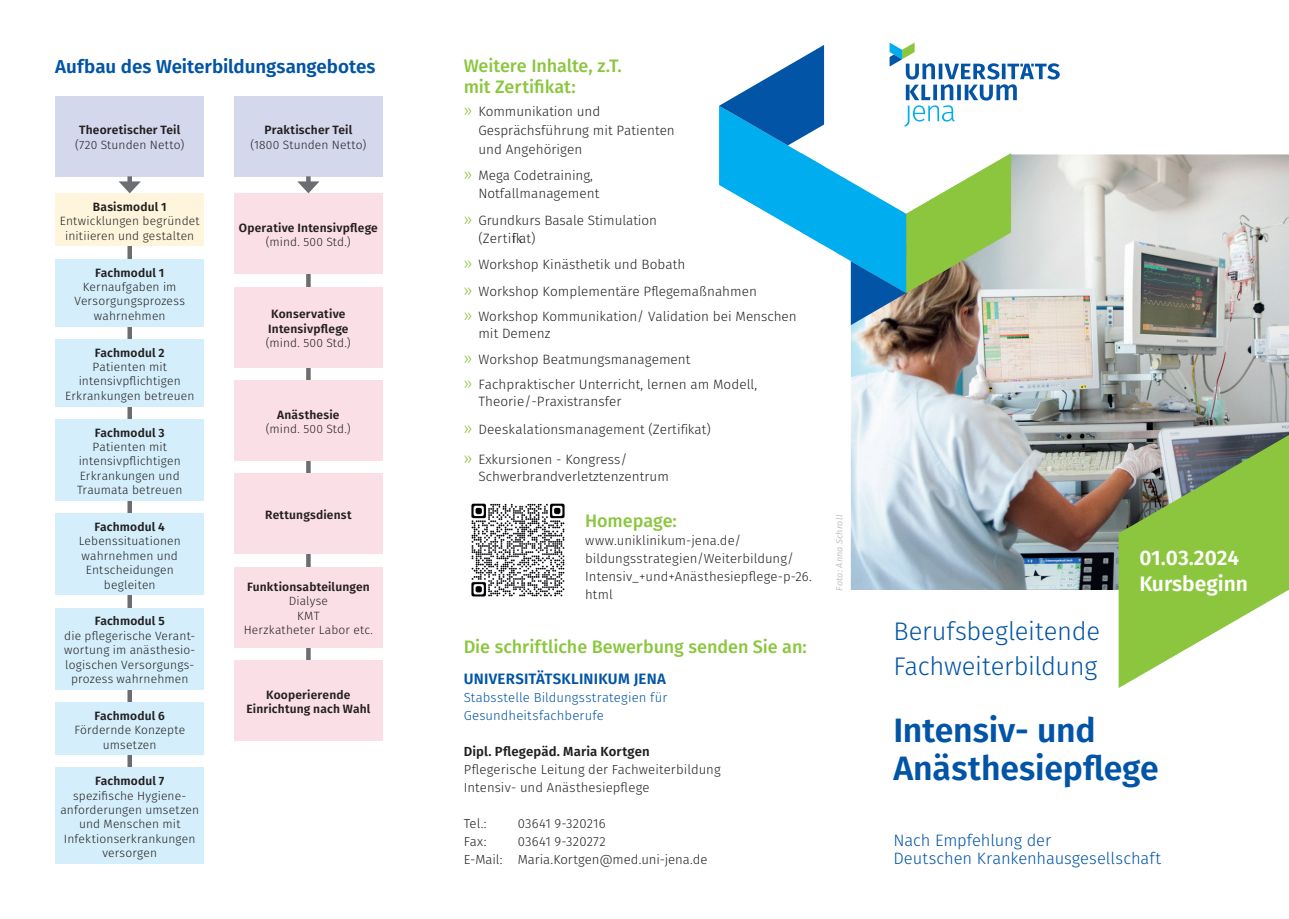
<style>
.page{position:relative;width:1289px;height:919px;background:#fff}
.page>*{position:absolute;margin:0;border:0;box-sizing:border-box;transform-origin:0 0}
.t1{font:600 33.75px/37.5px "Fira Sans";letter-spacing:-.005em;color:#0154a6}
.t2{font:300 25.5px/34.8px "Fira Sans";letter-spacing:-.01em;color:#0154a6}
.t3{font:600 21px "Fira Sans";color:#fff}
.t4{font:600 18.75px "Fira Sans";letter-spacing:-.005em;color:#0154a6}
.t5{font:500 18px/21px "Fira Sans";letter-spacing:-.005em;color:#8bc63e}
.t6{font:300 16.5px/18px "Fira Sans";letter-spacing:-.005em;color:#0154a6}
.t7{font:600 15px "Fira Sans";letter-spacing:.015em;color:#0154a6}
.t8{font:300 13.5px/18.8px "Fira Sans";letter-spacing:.005em;color:#231f20}
.t9{font:300 13.2px/18px "Fira Sans";letter-spacing:.005em;color:#231f20}
.t10{font:300 13.2px/18px "Fira Sans";letter-spacing:.01em;color:#0154a6}
.t11{font:600 13.2px "Fira Sans";letter-spacing:.01em;color:#231f20}
.t12{font:300 12px/14.4px "Fira Sans";letter-spacing:.01em;color:#231f20;text-align:center}
.t13{font:600 12px/14.4px "Fira Sans";letter-spacing:.015em;color:#231f20}
.t14{font:italic 9px "Fira Sans";letter-spacing:.02em;color:#bcbdc0}
.s1{font-size:16.5px;color:#8bc63e}
</style>
<div class="page">
<div style="left:127px;top:242px;width:5px;height:525px;background:#6c6d70"></div>
<div style="left:306px;top:274px;width:5px;height:386px;background:#6c6d70"></div>
<img style="left:850px;top:154px;width:438px;height:436px">
<div style="left:55px;top:96px;width:149px;height:80px;background:#d4d8ec"></div>
<div style="left:55px;top:193px;width:149px;height:53px;background:#fef5dc"></div>
<div style="left:55px;top:259px;width:149px;height:67px;background:#d4effb"></div>
<div style="left:55px;top:339px;width:149px;height:67px;background:#d4effb"></div>
<div style="left:55px;top:419px;width:149px;height:81px;background:#d4effb"></div>
<div style="left:55px;top:513px;width:149px;height:82px;background:#d4effb"></div>
<div style="left:55px;top:607px;width:149px;height:82px;background:#d4effb"></div>
<div style="left:55px;top:702px;width:149px;height:52px;background:#d4effb"></div>
<div style="left:55px;top:767px;width:149px;height:96px;background:#d4effb"></div>
<div style="left:234px;top:96px;width:149px;height:80px;background:#d4d8ec"></div>
<div style="left:234px;top:193px;width:149px;height:81px;background:#fbdfe6"></div>
<div style="left:234px;top:287px;width:149px;height:80px;background:#fbdfe6"></div>
<div style="left:234px;top:380px;width:149px;height:80px;background:#fbdfe6"></div>
<div style="left:234px;top:473px;width:149px;height:81px;background:#fbdfe6"></div>
<div style="left:234px;top:566px;width:149px;height:81px;background:#fbdfe6"></div>
<div style="left:234px;top:660px;width:149px;height:80px;background:#fbdfe6"></div>
<div style="left:127px;top:176px;width:5px;height:9px;background:#6c6d70"></div>
<svg style="left:119px;top:181px;width:22px;height:12px"></svg>
<div style="left:306px;top:176px;width:5px;height:9px;background:#6c6d70"></div>
<svg style="left:297px;top:181px;width:22px;height:12px"></svg>
<svg style="left:1118px;top:435px;width:170px;height:253px"></svg>
<svg style="left:719px;top:43px;width:340px;height:342px"></svg>
<img style="left:471px;top:503px;width:94px;height:94px">
<h3 class="t4" style="left:55px;top:51px;width:322px">Aufbau des Weiterbildungsangebotes</h3>
<p class="t13" style="left:79px;top:122px;width:103px">Theoretischer Teil</p>
<p class="t12" style="left:75px;top:137px;width:110px">(720 Stunden Netto)</p>
<p class="t13" style="left:93px;top:199px;width:75px">Basismodul 1</p>
<p class="t12" style="left:60px;top:214px;width:141px">Entwicklungen begründet initiieren und gestalten</p>
<p class="t13" style="left:95px;top:264px;width:71px">Fachmodul 1</p>
<p class="t12" style="left:75px;top:279px;width:112px">Kernaufgaben im<br>Versorgungsprozess wahrnehmen</p>
<p class="t13" style="left:95px;top:344px;width:71px">Fachmodul 2</p>
<p class="t12" style="left:65px;top:359px;width:131px">Patienten mit intensivpflichtigen<br>Erkrankungen betreuen</p>
<p class="t13" style="left:95px;top:424px;width:71px">Fachmodul 3</p>
<p class="t12" style="left:77px;top:439px;width:107px">Patienten mit intensivpflichtigen<br>Erkrankungen und<br>Traumata betreuen</p>
<p class="t13" style="left:94px;top:518px;width:72px">Fachmodul 4</p>
<p class="t12" style="left:79px;top:534px;width:104px">Lebenssituationen wahrnehmen und<br>Entscheidungen begleiten</p>
<p class="t13" style="left:95px;top:613px;width:72px">Fachmodul 5</p>
<p class="t12" style="left:64px;top:628px;width:133px">die pflegerische Verant&shy;wortung im anästhesio&shy;logischen Versorgungs&shy;prozess wahrnehmen</p>
<p class="t13" style="left:94px;top:707px;width:72px">Fachmodul 6</p>
<p class="t12" style="left:74px;top:722px;width:112px">Fördernde Konzepte umsetzen</p>
<p class="t13" style="left:95px;top:773px;width:71px">Fachmodul 7</p>
<p class="t12" style="left:60px;top:788px;width:140px">spezifische Hygiene&shy;anforderungen umsetzen und Menschen mit<br>Infektion serkrankungen versorgen</p>
<p class="t13" style="left:264px;top:122px;width:89px">Praktischer Teil</p>
<p class="t12" style="left:250px;top:137px;width:117px">(1800 Stunden Netto)</p>
<p class="t13" style="left:239px;top:220px;width:140px">Operative Intensivpflege</p>
<p class="t12" style="left:266px;top:235px;width:86px">(mind. 500 Std.)</p>
<p class="t13" style="left:268px;top:306px;width:82px">Konservative<br>Intensivpflege</p>
<p class="t12" style="left:266px;top:335px;width:86px">(mind. 500 Std.)</p>
<p class="t13" style="left:277px;top:406px;width:64px">Anästhesie</p>
<p class="t12" style="left:266px;top:421px;width:86px">(mind. 500 Std.)</p>
<p class="t13" style="left:265px;top:507px;width:88px">Rettungsdienst</p>
<p class="t13" style="left:247px;top:579px;width:124px">Funktionsabteilungen</p>
<p class="t12" style="left:244px;top:594px;width:131px">Dialyse<br>KMT<br>Herzkatheter Labor etc.</p>
<p class="t13" style="left:246px;top:686px;width:125px;text-align:center">Kooperierende<br>Einrichtung nach Wahl</p>
<h3 class="t5" style="left:463px;top:54px;width:160px">Weitere Inhalte, z.T. mit Zertifikat:</h3>
<p class="t8" style="left:478px;top:102px;width:198px;text-indent:-15px"><span class="s1">»</span> Kommunikation und<br>Gesprächsführung mit Patienten und Angehörigen</p>
<p class="t8" style="left:478px;top:166px;width:122px;line-height:18px;text-indent:-15px"><span class="s1">»</span> Mega Codetraining,<br>Notfallmanagement</p>
<p class="t8" style="left:478px;top:211px;width:180px;line-height:18px;text-indent:-15px"><span class="s1">»</span> Grundkurs Basale Stimulation (Zertifikat)</p>
<p class="t8" style="left:463px;top:251px;width:295px;line-height:26.5px"><span class="s1">»</span> Workshop Kinästhetik und Bobath<br><span class="s1">»</span> Workshop Komplementäre Pflegemaßnahmen</p>
<p class="t8" style="left:478px;top:307px;width:320px;line-height:16.8px;text-indent:-15px"><span class="s1">»</span> Workshop Kommunikation/ Validation bei Menschen mit Demenz</p>
<p class="t8" style="left:463px;top:347px;width:295px;line-height:24.9px"><span class="s1">»</span> Workshop Beatmungsmanagement<br><span class="s1">»</span> Fachpraktischer Unterricht, lernen am Modell,</p>
<p class="t8" style="left:463px;top:387px;width:249px;line-height:28px;text-indent:15px">Theorie/-Praxistransfer<br><span class="s1">»</span> Deeskalationsmanagement (Zertifikat)</p>
<p class="t8" style="left:478px;top:451px;width:192px;line-height:16.2px;text-indent:-15px"><span class="s1">»</span> Exkursionen - Kongress/<br>Schwerbrandverletztenzentrum</p>
<h3 class="t5" style="left:585px;top:509px;width:93px">Homepage:</h3>
<p class="t9" style="left:585px;top:531px;width:228px">www.uniklinikum-jena.de/ bildungsstrategien/Weiterbildung/<br>Intensiv_+und+Anästhesiepflege-p-26. html</p>
<h3 class="t5" style="left:463px;top:635px;width:344px">Die schriftliche Bewerbung senden Sie an:</h3>
<p class="t7" style="left:464px;top:666px;width:204px">UNIVERSITÄTSKLINIKUM JENA</p>
<p class="t10" style="left:463px;top:687px;width:205px">Stabsstelle Bildungsstrategien für<br>Gesundheitsfachberufe</p>
<p class="t11" style="left:463px;top:740px;width:187px">Dipl. Pflegepäd. Maria Kortgen</p>
<p class="t9" style="left:463px;top:759px;width:258px">Pflegerische Leitung der Fachweiterbildung<br>Intensiv- und Anästhesiepflege</p>
<p class="t9" style="left:463px;top:813px;width:24px">Tel.:</p>
<p class="t9" style="left:517px;top:813px;width:89px">03641 9-320216</p>
<p class="t9" style="left:463px;top:831px;width:24px">Fax:</p>
<p class="t9" style="left:463px;top:831px;width:245px;text-indent:54px">03641 9-320272<br>E-Mail: Maria.Kortgen@med.uni-jena.de</p>
<p class="t14" style="left:833px;top:590px;width:77px;rotate:-90deg">Foto: Anna Schroll</p>
<h3 class="t3" style="left:1139px;top:540px;width:101px">01.03.2024</h3>
<h3 class="t3" style="left:1139px;top:566px;width:110px">Kursbeginn</h3>
<h2 class="t2" style="left:893px;top:613px;width:208px">Berufsbegleitende<br>Fachweiterbildung</h2>
<h1 class="t1" style="left:893px;top:709px;width:267px">Intensiv- und<br>Anästhesiepflege</h1>
<h3 class="t6" style="left:893px;top:830px;width:269px">Nach Empfehlung der<br>Deutschen Krankenhausgesellschaft</h3>
</div>
